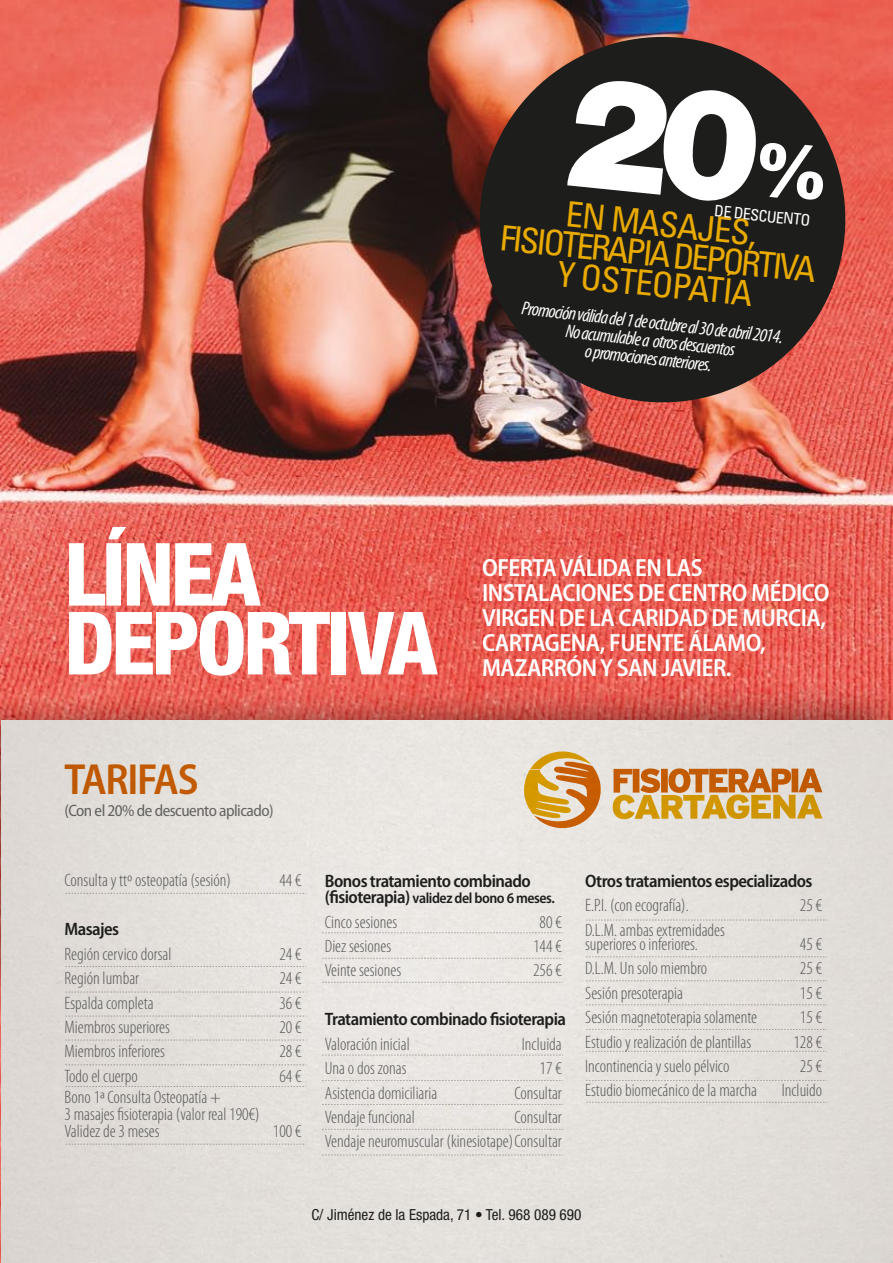
<style>
.page{position:relative;width:893px;height:1263px;background:#fff}
.page>*{position:absolute;margin:0;border:0;box-sizing:border-box;transform-origin:0 0}
.t1{font:800 condensed 87.45px/68.8px "Helvetica Neue LT Std";letter-spacing:-.04em;color:#fff}
.t2{font:600 semi-condensed 43.8px "Myriad Pro";letter-spacing:-.03em;color:#da6703}
.t3{font:condensed 34.95px/30.2px "Univers LT Std";color:#e9aa00;text-align:center}
.t4{font:600 semi-condensed 24.9px/24.9px "Myriad Pro";letter-spacing:-.02em;color:#fff}
.t5{font:italic condensed 19.05px/18px "Myriad Pro";color:#fff;text-align:center}
.t6{font:300 condensed 18px/16.6px "Myriad Pro";color:#575756}
.t7{font:600 semi-condensed 18px "Myriad Pro";letter-spacing:-.03em;color:#1d1d1b}
.t8{font:semi-condensed 16.5px "Myriad Pro";letter-spacing:-.03em;color:#706f6f}
.t9{font:condensed 15.75px "Univers LT Std";color:#fff}
.t10{font:condensed 15.3px "Helvetica Neue LT Std";color:#1d1d1b}
.t11{font:600 semi-condensed 15px "Myriad Pro";letter-spacing:-.03em;color:#1d1d1b}
.s1{font-size:18px}
</style>
<div class="page">
<img style="left:0;top:0;width:893px;height:1263px">
<img style="left:0;top:603px;width:893px;height:497px">
<img style="left:1px;top:720px;width:892px;height:543px">
<svg style="left:471px;top:28px;width:383px;height:384px;background:#5d3b35"></svg>
<svg style="left:524px;top:751px;width:298px;height:77px;background:#dab682"></svg>
<svg style="left:66px;top:893px;width:240px;height:1px"></svg>
<svg style="left:66px;top:966px;width:240px;height:1px"></svg>
<svg style="left:66px;top:992px;width:240px;height:1px"></svg>
<svg style="left:66px;top:1016px;width:240px;height:1px"></svg>
<svg style="left:322px;top:932px;width:241px;height:1px"></svg>
<svg style="left:322px;top:958px;width:241px;height:1px"></svg>
<svg style="left:322px;top:982px;width:241px;height:1px"></svg>
<svg style="left:322px;top:1055px;width:241px;height:1px"></svg>
<svg style="left:322px;top:1080px;width:241px;height:1px"></svg>
<svg style="left:322px;top:1104px;width:241px;height:1px"></svg>
<svg style="left:322px;top:1129px;width:241px;height:1px"></svg>
<svg style="left:322px;top:1155px;width:241px;height:1px"></svg>
<svg style="left:66px;top:1040px;width:240px;height:1px"></svg>
<svg style="left:66px;top:1064px;width:240px;height:1px"></svg>
<svg style="left:66px;top:1086px;width:240px;height:1px"></svg>
<svg style="left:586px;top:920px;width:241px;height:1px"></svg>
<svg style="left:586px;top:956px;width:241px;height:1px"></svg>
<svg style="left:586px;top:980px;width:241px;height:1px"></svg>
<svg style="left:586px;top:1004px;width:241px;height:1px"></svg>
<svg style="left:586px;top:1029px;width:241px;height:1px"></svg>
<svg style="left:586px;top:1051px;width:241px;height:1px"></svg>
<svg style="left:586px;top:1080px;width:241px;height:1px"></svg>
<svg style="left:586px;top:1102px;width:241px;height:1px"></svg>
<svg style="left:66px;top:1144px;width:240px;height:1px"></svg>
<div style="left:567px;top:77px;width:260px;height:128px;background:#1d1d1b"></div>
<h3 class="t3" style="left:505px;top:192px;width:319px;rotate:6deg">EN MASAJES,<br>FISIOTERAPIA DEPORTIVA<br>Y OSTEOPATÍA</h3>
<p class="t9" style="left:715px;top:201px;width:98px;rotate:6deg">DE DESCUENTO</p>
<p class="t5" style="left:523px;top:300px;width:264px;rotate:6deg">Promoción válida del 1 de octubre al 30 de abril 2014.<br>No acumulable a otros descuentos<br>o promociones anteriores.</p>
<h1 class="t1" style="left:65px;top:539px;width:375px">LÍNEA<br>DEPORTIVA</h1>
<h2 class="t2" style="left:65px;top:755px;width:135px">TARIFAS</h2>
<p class="t8" style="left:65px;top:802px;width:211px">(Con el 20% de descuento aplicado)</p>
<h3 class="t4" style="left:482px;top:556px;width:349px">OFERTA VÁLIDA EN LAS<br>INSTALACIONES DE CENTRO MÉDICO<br>VIRGEN DE LA CARIDAD DE MURCIA,<br>CARTAGENA, FUENTE ÁLAMO,<br>MAZARRÓN Y SAN JAVIER.</h3>
<p class="t6" style="left:65px;top:872px;width:168px">Consulta y ttº osteopatía (sesión)</p>
<p class="t6" style="left:279px;top:872px;width:24px">44 €</p>
<p class="t7" style="left:65px;top:919px;width:56px">Masajes</p>
<p class="t6" style="left:65px;top:946px;width:109px">Región cervico dorsal</p>
<p class="t6" style="left:279px;top:946px;width:24px">24 €</p>
<p class="t6" style="left:65px;top:970px;width:76px">Región lumbar</p>
<p class="t6" style="left:279px;top:970px;width:24px">24 €</p>
<p class="t6" style="left:65px;top:995px;width:91px">Espalda completa</p>
<p class="t6" style="left:279px;top:995px;width:24px">36 €</p>
<p class="t6" style="left:65px;top:1019px;width:107px">Miembros superiores</p>
<p class="t6" style="left:279px;top:1019px;width:24px">20 €</p>
<p class="t6" style="left:65px;top:1043px;width:102px">Miembros inferiores</p>
<p class="t6" style="left:279px;top:1043px;width:24px">28 €</p>
<p class="t6" style="left:65px;top:1068px;width:75px">Todo el cuerpo</p>
<p class="t6" style="left:279px;top:1068px;width:24px">64 €</p>
<p class="t6" style="left:65px;top:1089px;width:197px">Bono 1ª Consulta Osteopatía +<br>3 masajes fisioterapia (valor real 190€)<br>Validez de 3 meses</p>
<p class="t6" style="left:273px;top:1123px;width:30px">100 €</p>
<p class="t7" style="left:325px;top:871px;width:208px">Bonos tratamiento combinado</p>
<p class="t11" style="left:325px;top:890px;width:232px"><span class="s1">(fisioterapia)</span> validez del bono 6 meses.</p>
<p class="t6" style="left:325px;top:914px;width:74px">Cinco sesiones</p>
<p class="t6" style="left:540px;top:914px;width:24px">80 €</p>
<p class="t6" style="left:325px;top:938px;width:68px">Diez sesiones</p>
<p class="t6" style="left:533px;top:938px;width:30px">144 €</p>
<p class="t6" style="left:325px;top:963px;width:78px">Veinte sesiones</p>
<p class="t6" style="left:533px;top:963px;width:30px">256 €</p>
<p class="t7" style="left:325px;top:1009px;width:243px">Tratamiento combinado fisioterapia</p>
<p class="t6" style="left:325px;top:1036px;width:86px">Valoración inicial</p>
<p class="t6" style="left:522px;top:1036px;width:42px">Incluida</p>
<p class="t6" style="left:325px;top:1060px;width:83px">Una o dos zonas</p>
<p class="t6" style="left:540px;top:1060px;width:24px">17 €</p>
<p class="t6" style="left:325px;top:1085px;width:114px">Asistencia domiciliaria</p>
<p class="t6" style="left:514px;top:1085px;width:49px">Consultar</p>
<p class="t6" style="left:325px;top:1109px;width:92px">Vendaje funcional</p>
<p class="t6" style="left:325px;top:1105px;width:239px;line-height:24.5px;text-align:right">Consultar<br>Vendaje neuromuscular (kinesiotape) Consultar</p>
<p class="t7" style="left:585px;top:871px;width:229px">Otros tratamientos especializados</p>
<p class="t6" style="left:585px;top:897px;width:105px">E.P.I. (con ecografía).</p>
<p class="t6" style="left:800px;top:897px;width:24px">25 €</p>
<p class="t6" style="left:585px;top:923px;width:141px;line-height:14.2px">D.L.M. ambas extremidades superiores o inferiores.</p>
<p class="t6" style="left:800px;top:936px;width:24px">45 €</p>
<p class="t6" style="left:585px;top:960px;width:123px">D.L.M. Un solo miembro</p>
<p class="t6" style="left:800px;top:960px;width:24px">25 €</p>
<p class="t6" style="left:585px;top:985px;width:99px">Sesión presoterapia</p>
<p class="t6" style="left:800px;top:985px;width:24px">15 €</p>
<p class="t6" style="left:585px;top:1009px;width:173px">Sesión magnetoterapia solamente</p>
<p class="t6" style="left:800px;top:1009px;width:24px">15 €</p>
<p class="t6" style="left:585px;top:1034px;width:168px">Estudio y realización de plantillas</p>
<p class="t6" style="left:793px;top:1034px;width:30px">128 €</p>
<p class="t6" style="left:585px;top:1058px;width:146px">Incontinencia y suelo pélvico</p>
<p class="t6" style="left:800px;top:1058px;width:24px">25 €</p>
<p class="t6" style="left:585px;top:1082px;width:173px">Estudio biomecánico de la marcha</p>
<p class="t6" style="left:782px;top:1082px;width:42px">Incluido</p>
<p class="t10" style="left:311px;top:1205px;width:272px">C/ Jiménez de la Espada, 71 • Tel. 968 089 690</p>
</div>
